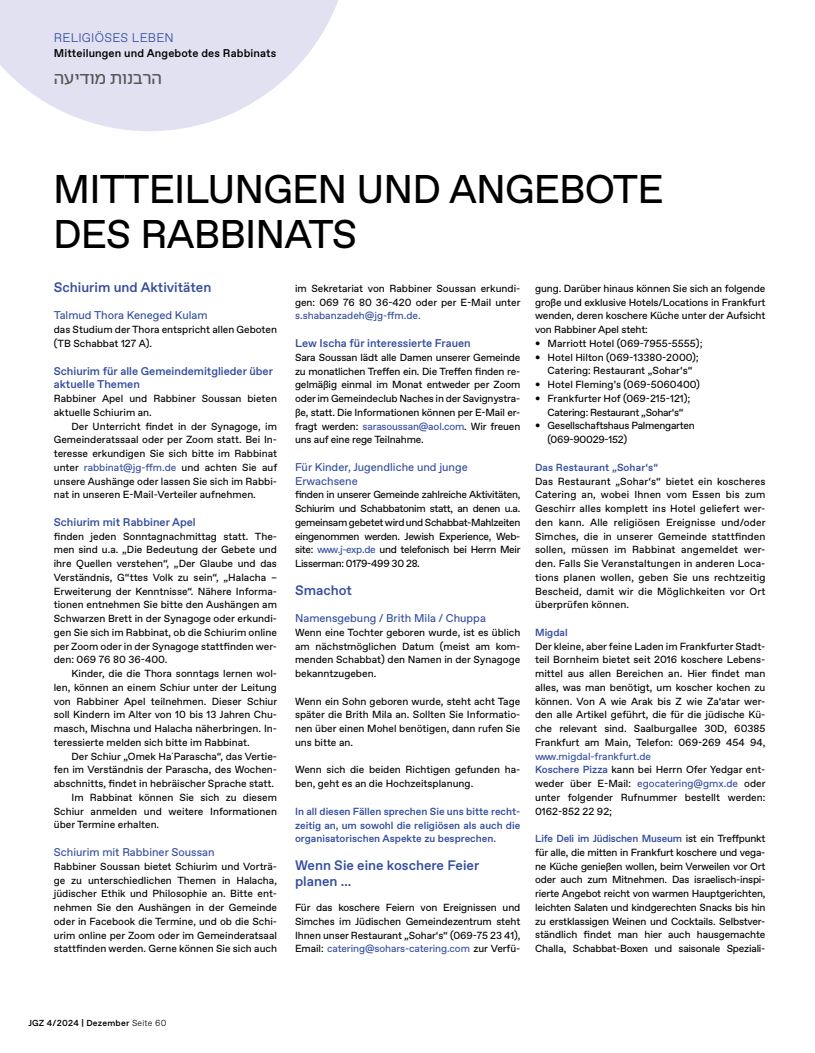
<style>
.page{position:relative;width:815px;height:1053px;background:#fff}
.page>*{position:absolute;margin:0;border:0;box-sizing:border-box;transform-origin:0 0}
.t1{font:40px/45px "JG Favorit Pro";letter-spacing:-.02em;color:#000}
.t2{font:17.5px "JG Favorit Hebrew";color:#565655}
.t3{font:500 13.75px/16.2px "JG Favorit Pro";color:#344d9d}
.t4{font:300 12.5px "JG Favorit Pro";letter-spacing:.02em;color:#344d9d}
.t5{font:11.25px/13.8px "JG Favorit Pro";color:#344d9d}
.t6{font:500 11.25px/13.8px "JG Favorit Pro";color:#344d9d}
.t7{font:500 11.25px "JG Favorit Pro";letter-spacing:.01em;color:#000}
.t8{font:10.25px/13.8px "JG Favorit Pro";color:#000;text-align:justify}
.t9{font:10.25px/13.8px "JG Favorit Pro";letter-spacing:-.03em;color:#000;text-align:center}
.t10{font:500 10.25px/13.8px "JG Favorit Pro";color:#344d9d;text-align:justify}
.t11{font:10.25px/13.8px "JG Favorit Pro";letter-spacing:-.025em;color:#000}
.t12{font:10.25px "JG Favorit Pro";color:#344d9d}
.t13{font:500 8.75px "JG Favorit Pro";letter-spacing:.025em;color:#000}
.s1{color:#344d9d}
.s2{font-weight:500;color:#344d9d}
.s3{font-weight:300}
</style>
<div class="page">
<svg style="left:0;top:0;width:338px;height:131px;fill:#e1e1f2"></svg>
<p class="t4" style="left:54px;top:30px;width:122px">RELIGIÖSES LEBEN</p>
<p class="t7" style="left:54px;top:47px;width:224px">Mitteilungen und Angebote des Rabbinats</p>
<h2 class="t2" style="left:54px;top:67px;width:110px">מודיעה ת הרבנ ו</h2>
<h1 class="t1" style="left:53px;top:167px;width:612px">MITTEILUNGEN UND ANGEBOTE<br>DES RABBINATS</h1>
<h3 class="t3" style="left:54px;top:279px;width:159px">Schiurim und Aktivitäten</h3>
<p class="t5" style="left:54px;top:309px;width:155px">Talmud Thora Keneged Kulam</p>
<p class="t8" style="left:54px;top:323px;width:225px">das Studium der Thora entspricht allen Geboten (TB Schabbat 127 A).</p>
<p class="t6" style="left:54px;top:364px;width:221px">Schiurim für alle Gemeindemitglieder über aktuelle Themen</p>
<p class="t8" style="left:54px;top:392px;width:225px">Rabbiner Apel und Rabbiner Soussan bieten aktuelle Schiurim an.</p>
<p class="t8" style="left:54px;top:419px;width:225px;text-indent:18px">Der Unterricht findet in der Synagoge, im Gemeinderatssaal oder per Zoom statt. Bei In&shy;teresse erkundigen Sie sich bitte im Rabbinat unter <span class="s1">rabbinat@jg-ffm.de</span> und achten Sie auf unsere Aushänge oder lassen Sie sich im Rabbi&shy;nat in unseren E-Mail-Verteiler aufnehmen.</p>
<p class="t6" style="left:54px;top:515px;width:143px">Schiurim mit Rabbiner Apel</p>
<p class="t8" style="left:54px;top:529px;width:225px">finden jeden Sonntagnachmittag statt. The&shy;men sind u.a. „Die Bedeutung der Gebete und ihre Quellen verstehen“, „Der Glaube und das Verständnis, G“ttes Volk zu sein“, „Halacha – Erweiterung der Kenntnisse“. Nähere Informa&shy;tionen entnehmen Sie bitte den Aushängen am Schwarzen Brett in der Synagoge oder erkundi&shy;gen Sie sich im Rabbinat, ob die Schiurim online per Zoom oder in der Synagoge stattfinden wer&shy;den: 069 76 80 36-400.</p>
<p class="t8" style="left:54px;top:667px;width:225px;text-indent:18px">Kinder, die die Thora sonntags lernen wol&shy;len, können an einem Schiur unter der Leitung von Rabbiner Apel teilnehmen. Dieser Schiur soll Kindern im Alter von 10 bis 13 Jahren Chu&shy;masch, Mischna und Halacha näherbringen. In&shy;teressierte melden sich bitte im Rabbinat.</p>
<p class="t8" style="left:72px;top:749px;width:207px">Der Schiur „Omek Ha´Parascha“, das Vertie-</p>
<p class="t8" style="left:54px;top:763px;width:225px">fen im Verständnis der Parascha, des Wochen-</p>
<p class="t8" style="left:54px;top:777px;width:222px">abschnitts, findet in hebräischer Sprache statt.</p>
<p class="t8" style="left:72px;top:790px;width:207px">Im Rabbinat können Sie sich zu diesem</p>
<p class="t8" style="left:54px;top:804px;width:225px">Schiur anmelden und weitere Informationen</p>
<p class="t8" style="left:54px;top:818px;width:107px">über Termine erhalten.</p>
<p class="t5" style="left:54px;top:845px;width:162px">Schiurim mit Rabbiner Soussan</p>
<p class="t8" style="left:54px;top:859px;width:225px">Rabbiner Soussan bietet Schiurim und Vorträ&shy;ge zu unterschiedlichen Themen in Halacha, jüdischer Ethik und Philosophie an. Bitte ent&shy;nehmen Sie den Aushängen in der Gemeinde oder in Facebook die Termine, und ob die Schi&shy;urim online per Zoom oder im Gemeinderatsaal stattfinden werden. Gerne können Sie sich auch</p>
<p class="t8" style="left:295px;top:281px;width:227px">im Sekretariat von Rabbiner Soussan erkundi&shy;gen: 069 76 80 36-420 oder per E-Mail unter</p>
<p class="t12" style="left:295px;top:310px;width:127px">s.shabanzadeh@jg-ffm.de.</p>
<p class="t6" style="left:295px;top:336px;width:177px">Lew Ischa für interessierte Frauen</p>
<p class="t8" style="left:295px;top:350px;width:227px">Sara Soussan lädt alle Damen unserer Gemeinde zu monatlichen Treffen ein. Die Treffen finden re&shy;gelmäßig einmal im Monat entweder per Zoom oder im Gemeindeclub Naches in der Savignystra&shy;ße, statt. Die Informationen können per E-Mail er&shy;fragt werden: <span class="s1">sarasoussan@aol.com</span>. Wir freuen uns auf eine rege Teilnahme.</p>
<p class="t5" style="left:295px;top:460px;width:174px">Für Kinder, Jugendliche und junge<br>Erwachsene</p>
<p class="t9" style="left:295px;top:488px;width:227px;text-align:left">finden in unserer Gemeinde zahlreiche Aktivitäten, Schiurim und Schabbatonim statt, an denen u.a. gemeinsam gebetet wird und Schabbat-Mahlzeiten eingenommen werden. Jewish Experience, Web&shy;site: <span class="s1">www.j-exp.de</span> und telefonisch bei Herrn Meir Lisserman: 0179-499 30 28.</p>
<h3 class="t3" style="left:295px;top:582px;width:59px">Smachot</h3>
<p class="t5" style="left:295px;top:611px;width:192px">Namensgebung / Brith Mila / Chuppa</p>
<p class="t8" style="left:295px;top:625px;width:227px">Wenn eine Tochter geboren wurde, ist es üblich am nächstmöglichen Datum (meist am kom&shy;menden Schabbat) den Namen in der Synagoge bekanntzugeben.</p>
<p class="t8" style="left:295px;top:694px;width:227px">Wenn ein Sohn geboren wurde, steht acht Tage später die Brith Mila an. Sollten Sie Informatio&shy;nen über einen Mohel benötigen, dann rufen Sie uns bitte an.</p>
<p class="t8" style="left:295px;top:763px;width:227px">Wenn sich die beiden Richtigen gefunden ha&shy;ben, geht es an die Hochzeitsplanung.</p>
<p class="t10" style="left:295px;top:804px;width:227px">In all diesen Fällen sprechen Sie uns bitte recht&shy;zeitig an, um sowohl die religiösen als auch die organisatorischen Aspekte zu besprechen.</p>
<h3 class="t3" style="left:295px;top:857px;width:186px">Wenn Sie eine koschere Feier planen …</h3>
<p class="t8" style="left:295px;top:900px;width:227px">Für das koschere Feiern von Ereignissen und Simches im Jüdischen Gemeindezentrum steht Ihnen unser Restaurant „Sohar‘s“ (069-75 23 41), Email: <span class="s1">catering@sohars-catering.com</span> zur Verfü-</p>
<p class="t8" style="left:535px;top:282px;width:232px">gung. Darüber hinaus können Sie sich an folgende große und exklusive Hotels/Locations in Frankfurt wenden, deren koschere Küche unter der Aufsicht von Rabbiner Apel steht:</p>
<p class="t8" style="left:535px;top:337px;width:169px">• Marriott Hotel (069-7955-5555);</p>
<p class="t8" style="left:548px;top:350px;width:153px;text-indent:-12px">• Hotel Hilton (069-13380-2000);<br>Catering: Restaurant „Sohar‘s“</p>
<p class="t8" style="left:535px;top:378px;width:166px">• Hotel Fleming’s (069-5060400)</p>
<p class="t9" style="left:535px;top:392px;width:157px">• Frankfurter Hof (069-215-121);<br>Catering: Restaurant „Sohar‘s“</p>
<p class="t11" style="left:548px;top:419px;width:149px;text-indent:-12px">• Gesellschaftshaus Palmengarten (069-90029-152)</p>
<p class="t10" style="left:535px;top:460px;width:125px">Das Restaurant „Sohar‘s“</p>
<p class="t8" style="left:535px;top:474px;width:232px">Das Restaurant „Sohar‘s“ bietet ein koscheres Catering an, wobei Ihnen vom Essen bis zum Geschirr alles komplett ins Hotel geliefert wer&shy;den kann. Alle religiösen Ereignisse und/oder Simches, die in unserer Gemeinde stattfinden sollen, müssen im Rabbinat angemeldet wer&shy;den. Falls Sie Veranstaltungen in anderen Loca&shy;tions planen wollen, geben Sie uns rechtzeitig Bescheid, damit wir die Möglichkeiten vor Ort überprüfen können.</p>
<p class="t10" style="left:535px;top:625px;width:34px">Migdal</p>
<p class="t8" style="left:535px;top:639px;width:232px">Der kleine, aber feine Laden im Frankfurter Stadt&shy;teil Bornheim bietet seit 2016 koschere Lebens&shy;mittel aus allen Bereichen an. Hier findet man alles, was man benötigt, um koscher kochen zu können. Von A wie Arak bis Z wie Za‘atar wer&shy;den alle Artikel geführt, die für die jüdische Kü&shy;che relevant sind. Saalburgallee 30D, 60385<br>Frankfurt am Main, Telefon: 069-269 454 94,</p>
<p class="t8" style="left:535px;top:749px;width:232px;text-align:left"><span class="s1">www.migdal-frankfurt.de<br></span><span class="s2">Koschere Pizza</span> kann bei Herrn Ofer Yedgar ent&shy;weder über E-Mail: <span class="s1">egocatering@gmx.de</span> oder unter folgender Rufnummer bestellt werden:<br>0162-852 22 92;</p>
<p class="t8" style="left:535px;top:832px;width:232px"><span class="s2">Life Deli im Jüdischen Museum</span> ist ein Treffpunkt für alle, die mitten in Frankfurt koschere und vega&shy;ne Küche genießen wollen, beim Verweilen vor Ort oder auch zum Mitnehmen. Das israelisch-inspi&shy;rierte Angebot reicht von warmen Hauptgerichten, leichten Salaten und kindgerechten Snacks bis hin zu erstklassigen Weinen und Cocktails. Selbstver&shy;ständlich findet man hier auch hausgemachte Challa, Schabbat-Boxen und saisonale Speziali-</p>
<p class="t13" style="left:28px;top:1017px;width:140px">JGZ 4/2024 | Dezember <span class="s3">Seite 60</span></p>
</div>
